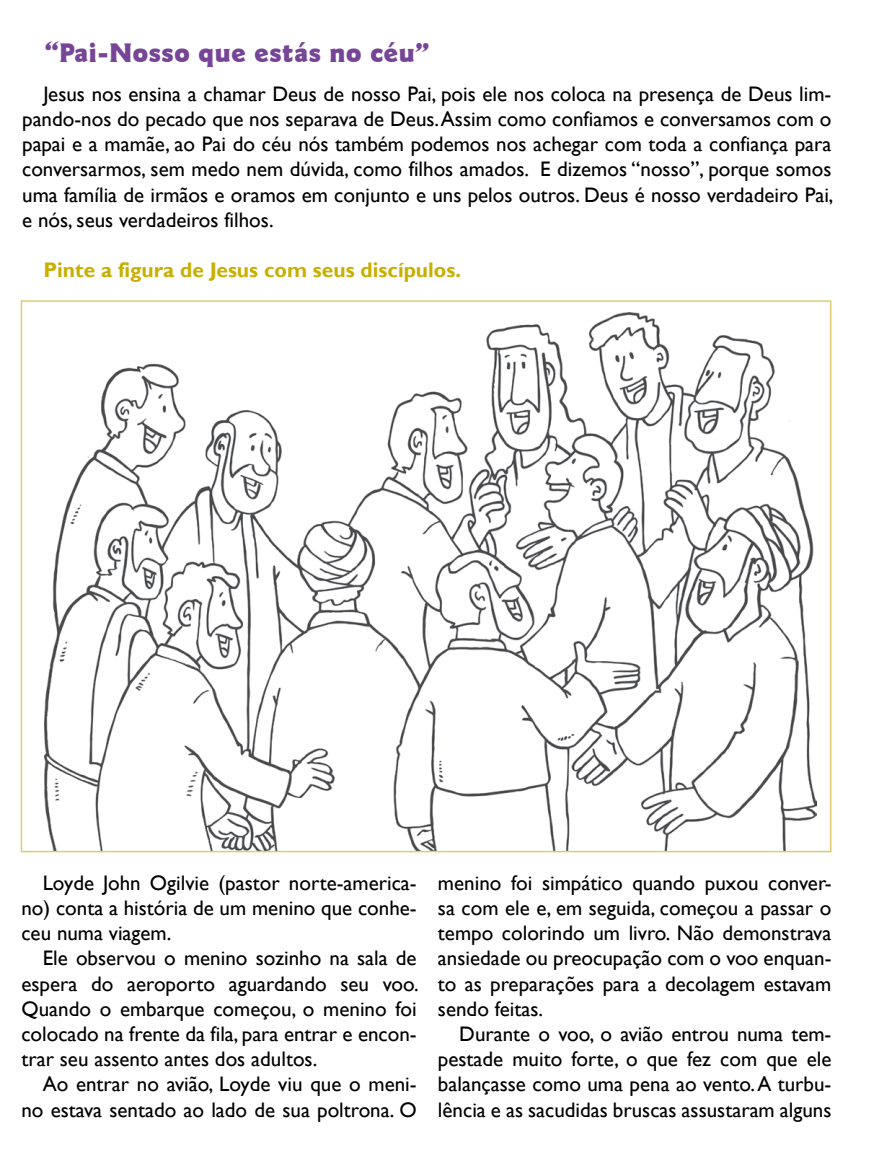
<style>
.page{position:relative;width:872px;height:1170px;background:#fff}
.page>*{position:absolute;margin:0;border:0;box-sizing:border-box;transform-origin:0 0}
.t1{font:900 27px "Goudy Sans IT Cby BT";color:#774597}
.t2{font:21px/25.2px "Gill Sans";color:#000;text-align:justify}
.t3{font:700 21px "Gill Sans";color:#c8af00}
</style>
<div class="page">
<img style="left:45px;top:312px;width:771px;height:537px">
<p class="t1" style="left:44px;top:35px;width:387px">“Pai-Nosso que estás no céu”</p>
<p class="t2" style="left:22px;top:81px;width:813px;text-indent:21px">Jesus nos ensina a chamar Deus de nosso Pai, pois ele nos coloca na presença de Deus lim&shy;pando-nos do pecado que nos separava de Deus. Assim como confiamos e conversamos com o papai e a mamãe, ao Pai do céu nós também podemos nos achegar com toda a confiança para conversarmos, sem medo nem dúvida, como filhos amados. E dizemos “nosso”, porque somos uma família de irmãos e oramos em conjunto e uns pelos outros. Deus é nosso verdadeiro Pai, e nós, seus verdadeiros filhos.</p>
<p class="t3" style="left:43px;top:257px;width:419px">Pinte a figura de Jesus com seus discípulos.</p>
<p class="t2" style="left:21px;top:870px;width:397px;text-indent:21px">Loyde John Ogilvie (pastor norte-america&shy;no) conta a história de um menino que conhe&shy;ceu numa viagem.</p>
<p class="t2" style="left:21px;top:946px;width:399px;text-indent:21px">Ele observou o menino sozinho na sala de espera do aeroporto aguardando seu voo.<br>Quando o embarque começou, o menino foi colocado na frente da fila, para entrar e encon&shy;trar seu assento antes dos adultos.</p>
<p class="t2" style="left:21px;top:1072px;width:397px;text-align:right">Ao entrar no avião, Loyde viu que o meni&shy;no estava sentado ao lado de sua poltrona. O</p>
<p class="t2" style="left:438px;top:870px;width:395px">menino foi simpático quando puxou conver&shy;sa com ele e, em seguida, começou a passar o tempo colorindo um livro. Não demonstrava ansiedade ou preocupação com o voo enquan&shy;to as preparações para a decolagem estavam sendo feitas.</p>
<p class="t2" style="left:438px;top:1021px;width:395px;text-indent:21px">Durante o voo, o avião entrou numa tem&shy;pestade muito forte, o que fez com que ele balançasse como uma pena ao vento. A turbu&shy;lência e as sacudidas bruscas assustaram alguns</p>
</div>
